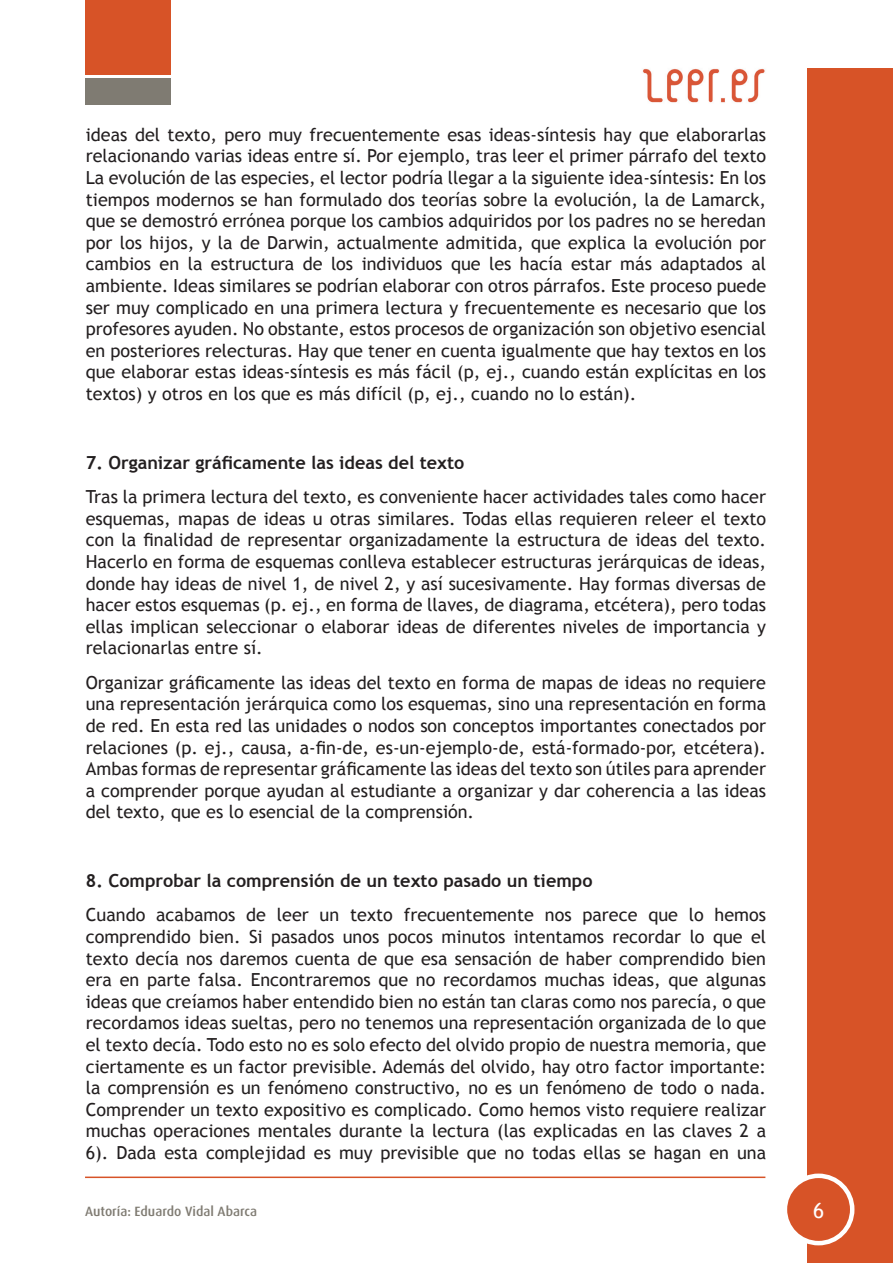
<style>
.page{position:relative;width:893px;height:1263px;background:#fff}
.page>*{position:absolute;margin:0;border:0;box-sizing:border-box;transform-origin:0 0}
.t1{font:21px "Trebuchet MS";color:#fff}
.t2{font:18px/21.6px "Trebuchet MS";color:#231f20;text-align:justify}
.t3{font:700 18px "Trebuchet MS";color:#231f20}
.t4{font:500 13.5px "Dax";color:#7f7b72}
</style>
<div class="page">
<div style="left:85px;top:0;width:85px;height:74px;background:#d75327"></div>
<div style="left:85px;top:78px;width:85px;height:27px;background:#7f7b72"></div>
<hr style="left:85px;top:1176px;width:680px;height:2px;background:#d75327">
<div style="left:808px;top:68px;width:85px;height:1195px;background:#d75327"></div>
<div style="left:785px;top:1176px;width:67px;height:67px;background:#d75327;border-radius:50%"></div>
<div style="left:783px;top:1173px;width:71px;height:72px;border:4px solid #fff;border-radius:50%"></div>
<img style="left:642px;top:68px;width:123px;height:35px">
<p class="t2" style="left:86px;top:124px;width:682px">ideas del texto, pero muy frecuentemente esas ideas-síntesis hay que elaborarlas relacionando varias ideas entre sí. Por ejemplo, tras leer el primer párrafo del texto La evolución de las especies, el lector podría llegar a la siguiente idea-síntesis: En los tiempos modernos se han formulado dos teorías sobre la evolución, la de Lamarck, que se demostró errónea porque los cambios adquiridos por los padres no se heredan por los hijos, y la de Darwin, actualmente admitida, que explica la evolución por cambios en la estructura de los individuos que les hacía estar más adaptados al ambiente. Ideas similares se podrían elaborar con otros párrafos. Este proceso puede ser muy complicado en una primera lectura y frecuentemente es necesario que los profesores ayuden. No obstante, estos procesos de organización son objetivo esencial en posteriores relecturas. Hay que tener en cuenta igualmente que hay textos en los que elaborar estas ideas-síntesis es más fácil (p, ej., cuando están explícitas en los textos) y otros en los que es más difícil (p, ej., cuando no lo están).</p>
<p class="t3" style="left:86px;top:451px;width:380px">7. Organizar gráficamente las ideas del texto</p>
<p class="t2" style="left:86px;top:486px;width:682px">Tras la primera lectura del texto, es conveniente hacer actividades tales como hacer esquemas, mapas de ideas u otras similares. Todas ellas requieren releer el texto con la finalidad de representar organizadamente la estructura de ideas del texto.<br>Hacerlo en forma de esquemas conlleva establecer estructuras jerárquicas de ideas, donde hay ideas de nivel 1, de nivel 2, y así sucesivamente. Hay formas diversas de hacer estos esquemas (p. ej., en forma de llaves, de diagrama, etcétera), pero todas ellas implican seleccionar o elaborar ideas de diferentes niveles de importancia y relacionarlas entre sí.</p>
<p class="t2" style="left:86px;top:672px;width:682px">Organizar gráficamente las ideas del texto en forma de mapas de ideas no requiere una representación jerárquica como los esquemas, sino una representación en forma de red. En esta red las unidades o nodos son conceptos importantes conectados por relaciones (p. ej., causa, a-fin-de, es-un-ejemplo-de, está-formado-por, etcétera).<br>Ambas formas de representar gráficamente las ideas del texto son útiles para aprender a comprender porque ayudan al estudiante a organizar y dar coherencia a las ideas del texto, que es lo esencial de la comprensión.</p>
<p class="t3" style="left:86px;top:869px;width:508px">8. Comprobar la comprensión de un texto pasado un tiempo</p>
<p class="t2" style="left:86px;top:904px;width:682px">Cuando acabamos de leer un texto frecuentemente nos parece que lo hemos comprendido bien. Si pasados unos pocos minutos intentamos recordar lo que el texto decía nos daremos cuenta de que esa sensación de haber comprendido bien era en parte falsa. Encontraremos que no recordamos muchas ideas, que algunas ideas que creíamos haber entendido bien no están tan claras como nos parecía, o que recordamos ideas sueltas, pero no tenemos una representación organizada de lo que el texto decía. Todo esto no es solo efecto del olvido propio de nuestra memoria, que ciertamente es un factor previsible. Además del olvido, hay otro factor importante: la comprensión es un fenómeno constructivo, no es un fenómeno de todo o nada.<br>Comprender un texto expositivo es complicado. Como hemos visto requiere realizar muchas operaciones mentales durante la lectura (las explicadas en las claves 2 a 6). Dada esta complejidad es muy previsible que no todas ellas se hagan en una</p>
<p class="t4" style="left:85px;top:1204px;width:174px">Autoría: Eduardo Vidal Abarca</p>
<p class="t1" style="left:813px;top:1198px;width:13px">6</p>
</div>
